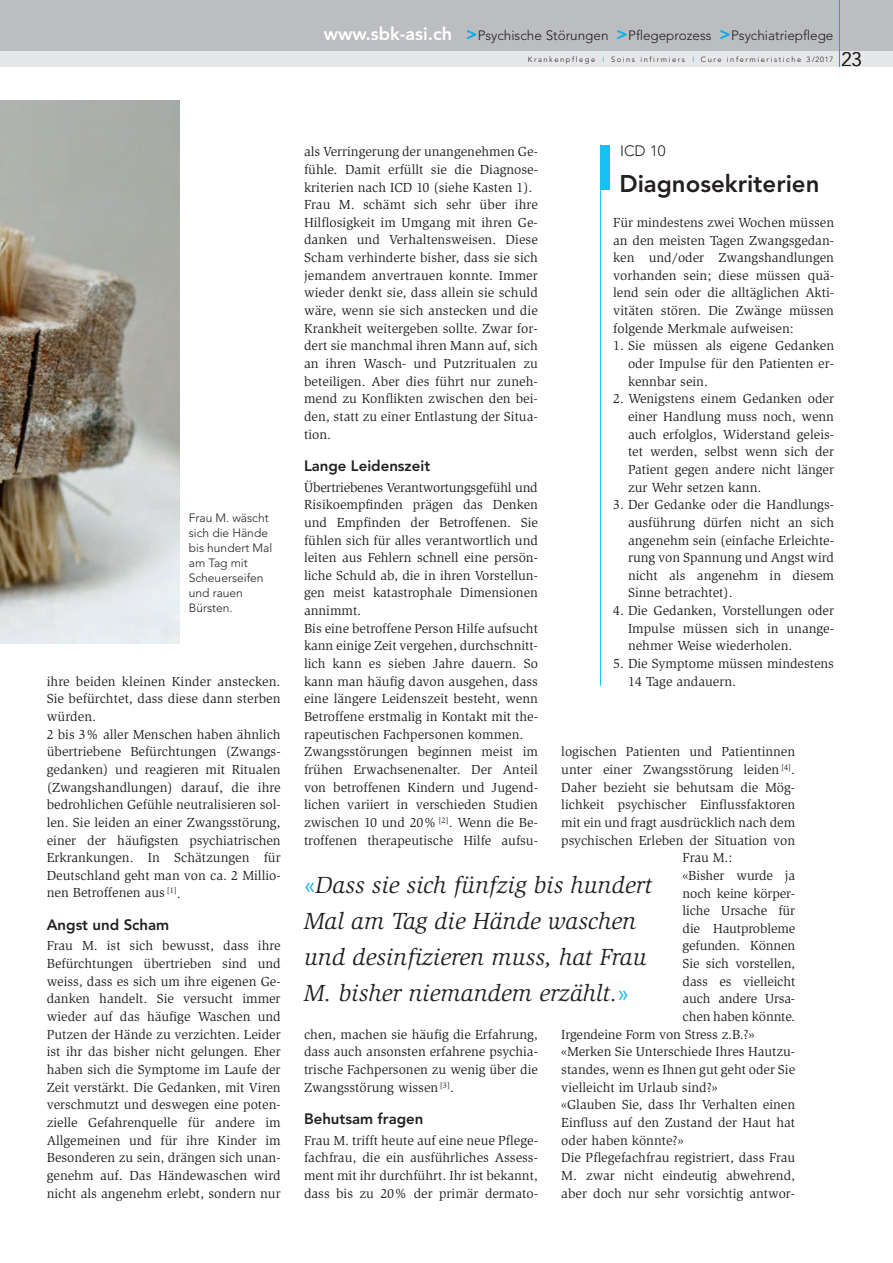
<style>
.page{position:relative;width:893px;height:1263px;background:#fff}
.page>*{position:absolute;margin:0;border:0;box-sizing:border-box;transform-origin:0 0}
.t1{font:italic 24px/36px "Slimbach";color:#231f20}
.t2{font:800 24px "Avenir";color:#231f20}
.t3{font:300 19.5px "Avenir";color:#231f20}
.t4{font:800 15px "Avenir";color:#231f20}
.t5{font:300 15px "Avenir";color:#231f20}
.t6{font:13.5px/17.7px "Slimbach";color:#231f20;text-align:justify}
.t7{font:300 13.5px "Avenir";color:#231f20}
.t8{font:300 12px/15px "Avenir";color:#231f20}
.t9{font:300 7.5px "Avenir";letter-spacing:.21em;color:#231f20}
.s1{font-weight:800;font-size:18px;color:#fff}
.s2{font-weight:800;font-size:18px;color:#00aeef}
.s3{color:#00aeef}
.s4{font-family:"Avenir";font-weight:300;font-style:normal;color:#00aeef}
</style>
<div class="page">
<div style="left:0;top:51px;width:893px;height:16px;background:#e6e7e9"></div>
<div style="left:0;top:0;width:893px;height:51px;background:#bcbdc0"></div>
<hr style="left:839px;top:0;width:1px;height:67px;background:#00aeef">
<img style="left:0;top:101px;width:180px;height:542px">
<hr style="left:600px;top:145px;width:1px;height:541px;background:#17c0f2">
<div style="left:600px;top:145px;width:10px;height:45px;background:#17c0f2"></div>
<p class="t7" style="left:324px;top:30px;width:511px"><span class="s1">www.sbk-asi.ch</span> <span class="s2">&gt;</span>Psychische Störungen <span class="s2">&gt;</span>Pflegeprozess <span class="s2">&gt;</span>Psychiatriepflege</p>
<p class="t9" style="left:528px;top:56px;width:307px">Krankenpflege <span class="s3">I</span> Soins infirmiers <span class="s3">I</span> Cure infermieristiche 3/2017</p>
<h2 class="t3" style="left:841px;top:51px;width:22px">23</h2>
<p class="t8" style="left:189px;top:511px;width:85px">Frau M. wäscht sich die Hände bis hundert Mal am Tag mit<br>Scheuerseifen und rauen<br>Bürsten.</p>
<p class="t6" style="left:47px;top:673px;width:235px;text-align:left">ihre beiden kleinen Kinder anstecken.<br>Sie befürchtet, dass diese dann sterben würden.<br>2 bis 3% aller Menschen haben ähnlich übertriebene Befürchtungen (Zwangs&shy;gedanken) und reagieren mit Ritualen (Zwangshandlungen) darauf, die ihre bedrohlichen Gefühle neutralisieren sol&shy;len. Sie leiden an einer Zwangsstörung, einer der häufigsten psychiatrischen Erkrankungen. In Schätzungen für Deutschland geht man von ca. 2 Millio&shy;nen Betroffenen aus <sup>[1]</sup>.</p>
<p class="t4" style="left:47px;top:917px;width:124px">Angst und Scham</p>
<p class="t6" style="left:47px;top:937px;width:235px">Frau M. ist sich bewusst, dass ihre Befürchtungen übertrieben sind und weiss, dass es sich um ihre eigenen Ge&shy;danken handelt. Sie versucht immer wieder auf das häufige Waschen und Putzen der Hände zu verzichten. Leider ist ihr das bisher nicht gelungen. Eher haben sich die Symptome im Laufe der Zeit verstärkt. Die Gedanken, mit Viren verschmutzt und deswegen eine poten&shy;zielle Gefahrenquelle für andere im Allgemeinen und für ihre Kinder im Besonderen zu sein, drängen sich unan&shy;genehm auf. Das Händewaschen wird nicht als angenehm erlebt, sondern nur</p>
<p class="t5" style="left:620px;top:144px;width:47px">ICD 10</p>
<p class="t6" style="left:304px;top:143px;width:235px;text-align:left">als Verringerung der unangenehmen Ge&shy;fühle. Damit erfüllt sie die Diagnose&shy;kriterien nach ICD 10 (siehe Kasten 1).<br>Frau M. schämt sich sehr über ihre Hilflosigkeit im Umgang mit ihren Ge&shy;danken und Verhaltensweisen. Diese Scham verhinderte bisher, dass sie sich jemandem anvertrauen konnte. Immer wieder denkt sie, dass allein sie schuld wäre, wenn sie sich anstecken und die Krankheit weitergeben sollte. Zwar for&shy;dert sie manchmal ihren Mann auf, sich an ihren Wasch- und Putzritualen zu beteiligen. Aber dies führt nur zuneh&shy;mend zu Konflikten zwischen den bei&shy;den, statt zu einer Entlastung der Situa&shy;tion.</p>
<p class="t4" style="left:304px;top:458px;width:128px">Lange Leidenszeit</p>
<p class="t6" style="left:304px;top:479px;width:235px;text-align:left">Übertriebenes Verantwortungsgefühl und Risikoempfinden prägen das Denken und Empfinden der Betroffenen. Sie fühlen sich für alles verantwortlich und leiten aus Fehlern schnell eine persön&shy;liche Schuld ab, die in ihren Vorstellun&shy;gen meist katastrophale Dimensionen annimmt.<br>Bis eine betroffene Person Hilfe aufsucht kann einige Zeit vergehen, durchschnitt&shy;lich kann es sieben Jahre dauern. So kann man häufig davon ausgehen, dass eine längere Leidenszeit besteht, wenn Betroffene erstmalig in Kontakt mit the&shy;rapeutischen Fachpersonen kommen.<br>Zwangsstörungen beginnen meist im frühen Erwachsenenalter. Der Anteil von betroffenen Kindern und Jugend&shy;lichen variiert in verschieden Studien zwischen 10 und 20% <sup>[2]</sup>. Wenn die Be&shy;troffenen therapeutische Hilfe aufsu-</p>
<h1 class="t2" style="left:619px;top:170px;width:202px">Diagnosekriterien</h1>
<p class="t6" style="left:613px;top:214px;width:222px">Für mindestens zwei Wochen müssen an den meisten Tagen Zwangsgedan&shy;ken und/oder Zwangshandlungen vorhanden sein; diese müssen quä&shy;lend sein oder die alltäglichen Akti&shy;vitäten stören. Die Zwänge müssen folgende Merkmale aufweisen:</p>
<p class="t6" style="left:628px;top:337px;width:208px;text-indent:-15px">1. Sie müssen als eigene Gedanken oder Impulse für den Patienten er&shy;kennbar sein.</p>
<p class="t6" style="left:628px;top:390px;width:208px;text-indent:-15px">2. Wenigstens einem Gedanken oder einer Handlung muss noch, wenn auch erfolglos, Widerstand geleis&shy;tet werden, selbst wenn sich der Patient gegen andere nicht länger zur Wehr setzen kann.</p>
<p class="t6" style="left:628px;top:496px;width:208px;text-indent:-15px">3. Der Gedanke oder die Handlungs&shy;ausführung dürfen nicht an sich angenehm sein (einfache Erleichte&shy;rung von Spannung und Angst wird nicht als angenehm in diesem Sinne betrachtet).</p>
<p class="t6" style="left:628px;top:602px;width:208px;text-indent:-15px">4. Die Gedanken, Vorstellungen oder Impulse müssen sich in unange&shy;nehmer Weise wiederholen.</p>
<p class="t6" style="left:628px;top:655px;width:208px;text-indent:-15px">5. Die Symptome müssen mindestens<br>14 Tage andauern.</p>
<p class="t6" style="left:561px;top:743px;width:235px">logischen Patienten und Patientinnen</p>
<p class="t6" style="left:561px;top:761px;width:235px">unter einer Zwangsstörung leiden <sup>[4]</sup>.</p>
<p class="t6" style="left:561px;top:779px;width:235px">Daher bezieht sie behutsam die Mög-</p>
<p class="t6" style="left:561px;top:796px;width:235px">lichkeit psychischer Einflussfaktoren</p>
<p class="t6" style="left:561px;top:814px;width:235px">mit ein und fragt ausdrücklich nach dem</p>
<p class="t6" style="left:561px;top:831px;width:235px">psychischen Erleben der Situation von</p>
<p class="t6" style="left:683px;top:849px;width:51px">Frau M.:</p>
<p class="t6" style="left:683px;top:867px;width:114px">«Bisher wurde ja</p>
<p class="t6" style="left:683px;top:884px;width:114px">noch keine körper-</p>
<p class="t6" style="left:683px;top:902px;width:114px">liche Ursache für</p>
<p class="t6" style="left:683px;top:920px;width:114px">die Hautprobleme</p>
<p class="t6" style="left:683px;top:937px;width:114px">gefunden. Können</p>
<p class="t6" style="left:683px;top:955px;width:114px">Sie sich vorstellen,</p>
<p class="t6" style="left:683px;top:973px;width:114px">dass es vielleicht</p>
<p class="t6" style="left:683px;top:990px;width:114px">auch andere Ursa-</p>
<p class="t6" style="left:683px;top:1008px;width:114px">chen haben könnte.</p>
<p class="t6" style="left:561px;top:1026px;width:195px">Irgendeine Form von Stress z.B.?»</p>
<p class="t6" style="left:561px;top:1043px;width:235px">«Merken Sie Unterschiede Ihres Hautzu-</p>
<p class="t6" style="left:561px;top:1061px;width:235px">standes, wenn es Ihnen gut geht oder Sie</p>
<p class="t6" style="left:561px;top:1078px;width:158px">vielleicht im Urlaub sind?»</p>
<p class="t6" style="left:561px;top:1096px;width:235px">«Glauben Sie, dass Ihr Verhalten einen</p>
<p class="t6" style="left:561px;top:1114px;width:235px">Einfluss auf den Zustand der Haut hat</p>
<p class="t6" style="left:561px;top:1131px;width:124px">oder haben könnte?»</p>
<p class="t6" style="left:561px;top:1149px;width:235px">Die Pflegefachfrau registriert, dass Frau</p>
<p class="t6" style="left:561px;top:1167px;width:235px">M. zwar nicht eindeutig abwehrend,</p>
<p class="t6" style="left:561px;top:1184px;width:235px">aber doch nur sehr vorsichtig antwor-</p>
<h1 class="t1" style="left:304px;top:869px;width:350px"><span class="s4">«</span>Dass sie sich fünfzig bis hundert<br>Mal am Tag die Hände waschen und desinfizieren muss, hat Frau<br>M. bisher niemandem erzählt.<span class="s4">»</span></h1>
<p class="t6" style="left:304px;top:1026px;width:235px">chen, machen sie häufig die Erfahrung, dass auch ansonsten erfahrene psychia&shy;trische Fachpersonen zu wenig über die Zwangsstörung wissen <sup>[3]</sup>.</p>
<p class="t4" style="left:304px;top:1111px;width:121px">Behutsam fragen</p>
<p class="t6" style="left:304px;top:1131px;width:235px">Frau M. trifft heute auf eine neue Pflege&shy;fachfrau, die ein ausführliches Assess&shy;ment mit ihr durchführt. Ihr ist bekannt, dass bis zu 20% der primär dermato-</p>
</div>
